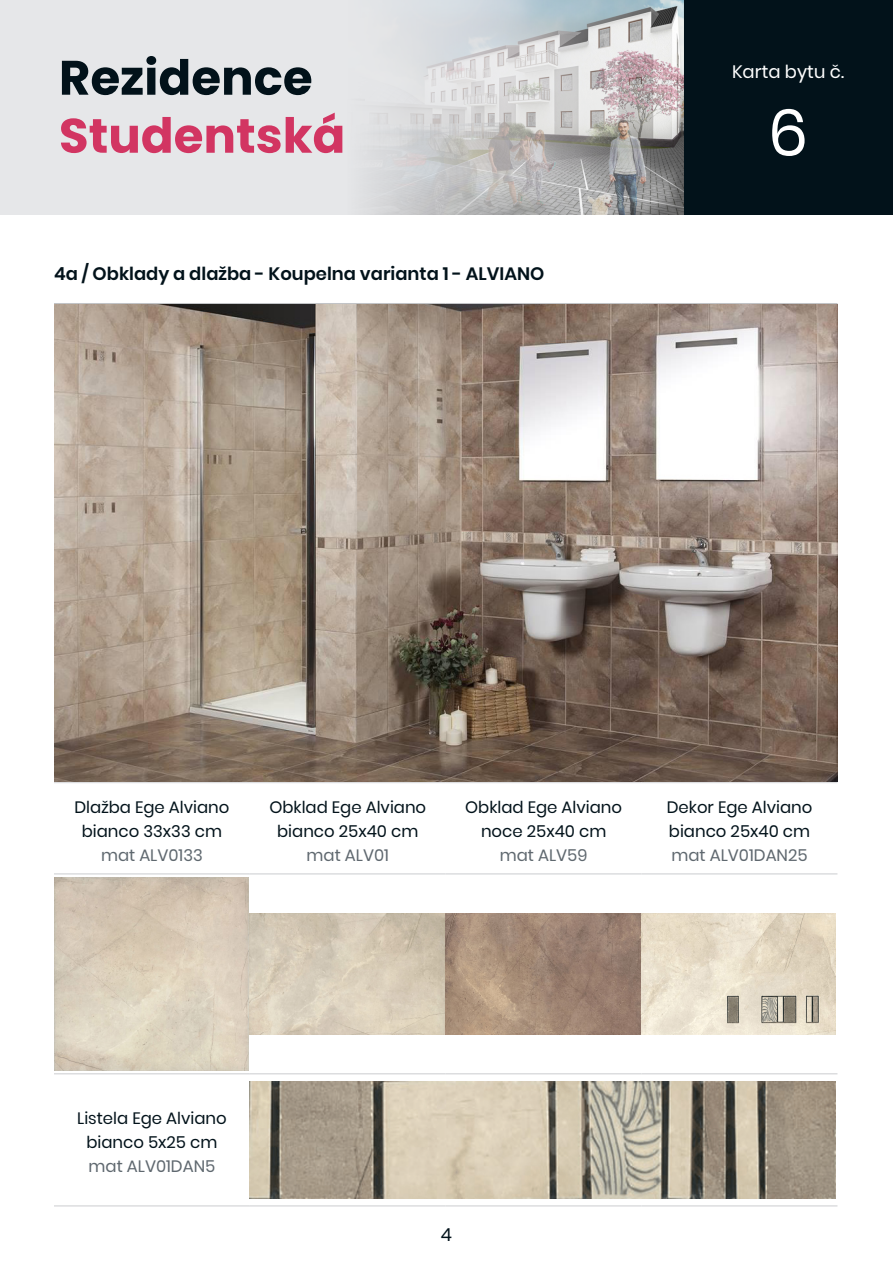
<style>
.page{position:relative;width:893px;height:1263px;background:#fff}
.page>*{position:absolute;margin:0;border:0;box-sizing:border-box;transform-origin:0 0}
.t1{font:64.5px "Poppins";color:#fff}
.t2{font:600 18px "Poppins";color:#02121a}
.t3{font:18px "Poppins";color:#fff}
.t4{font:18px "Poppins";color:#02121a}
.t5{font:16.5px/24px "Poppins";color:#02121a;text-align:center}
.t6{font:16.5px "Poppins";color:#5f686f}
</style>
<div class="page">
<div style="left:0;top:0;width:893px;height:215px;background:#e6e7e9"></div>
<div style="left:683px;top:0;width:210px;height:215px;background:#02121a"></div>
<img style="left:367px;top:0;width:316px;height:215px">
<svg style="left:62px;top:56px;width:249px;height:39px"></svg>
<svg style="left:61px;top:113px;width:281px;height:40px"></svg>
<hr style="left:54px;top:782px;width:196px;height:1px;background:#dcdddf">
<hr style="left:250px;top:782px;width:196px;height:1px;background:#dcdddf">
<hr style="left:446px;top:782px;width:196px;height:1px;background:#dcdddf">
<hr style="left:642px;top:782px;width:195px;height:1px;background:#dcdddf">
<hr style="left:54px;top:873px;width:196px;height:2px;background:#dcdddf">
<hr style="left:250px;top:873px;width:196px;height:2px;background:#dcdddf">
<hr style="left:446px;top:873px;width:196px;height:2px;background:#dcdddf">
<hr style="left:642px;top:873px;width:195px;height:2px;background:#dcdddf">
<hr style="left:54px;top:1073px;width:196px;height:1px;background:#dcdddf">
<hr style="left:250px;top:1073px;width:196px;height:1px;background:#dcdddf">
<hr style="left:446px;top:1073px;width:196px;height:1px;background:#dcdddf">
<hr style="left:642px;top:1073px;width:195px;height:1px;background:#dcdddf">
<hr style="left:54px;top:1205px;width:196px;height:1px;background:#dcdddf">
<hr style="left:250px;top:1205px;width:196px;height:1px;background:#dcdddf">
<hr style="left:446px;top:1205px;width:196px;height:1px;background:#dcdddf">
<hr style="left:642px;top:1205px;width:195px;height:1px;background:#dcdddf">
<hr style="left:54px;top:303px;width:196px;height:1px;background:#c2c4c7">
<hr style="left:250px;top:303px;width:196px;height:1px;background:#c2c4c7">
<hr style="left:446px;top:303px;width:196px;height:1px;background:#c2c4c7">
<hr style="left:642px;top:303px;width:195px;height:1px;background:#c2c4c7">
<img style="left:54px;top:304px;width:783px;height:478px">
<img style="left:54px;top:877px;width:194px;height:193px">
<img style="left:250px;top:914px;width:194px;height:120px">
<img style="left:446px;top:913px;width:194px;height:121px">
<img style="left:642px;top:913px;width:194px;height:121px">
<img style="left:250px;top:1081px;width:586px;height:117px">
<p class="t2" style="left:54px;top:264px;width:492px">4a / Obklady a dlažba - Koupelna varianta 1 - ALVIANO</p>
<p class="t3" style="left:732px;top:61px;width:114px">Karta bytu č.</p>
<h1 class="t1" style="left:768px;top:96px;width:42px">6</h1>
<p class="t5" style="left:74px;top:795px;width:156px">Dlažba Ege Alviano bianco 33x33 cm</p>
<p class="t6" style="left:101px;top:845px;width:103px">mat ALV0133</p>
<p class="t5" style="left:269px;top:795px;width:158px">Obklad Ege Alviano bianco 25x40 cm</p>
<p class="t6" style="left:307px;top:845px;width:84px">mat ALV01</p>
<p class="t5" style="left:465px;top:795px;width:158px">Obklad Ege Alviano noce 25x40 cm</p>
<p class="t6" style="left:500px;top:845px;width:89px">mat ALV59</p>
<p class="t5" style="left:667px;top:795px;width:147px;text-align:left">Dekor Ege Alviano bianco 25x40 cm</p>
<p class="t6" style="left:671px;top:845px;width:138px">mat ALV01DAN25</p>
<p class="t5" style="left:77px;top:1107px;width:151px">Listela Ege Alviano bianco 5x25 cm</p>
<p class="t6" style="left:89px;top:1157px;width:128px">mat ALV01DAN5</p>
<p class="t4" style="left:441px;top:1224px;width:13px">4</p>
</div>
